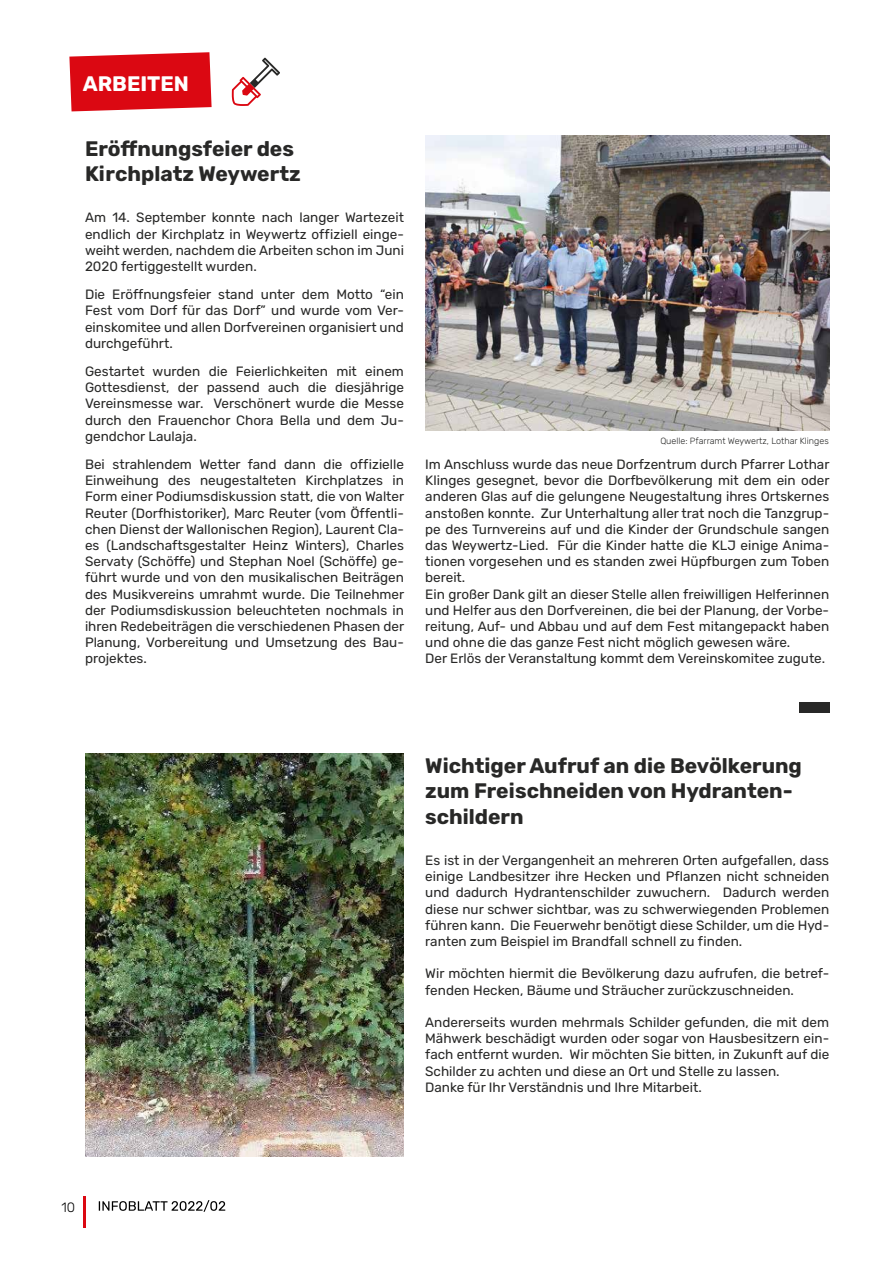
<style>
.page{position:relative;width:893px;height:1263px;background:#fff}
.page>*{position:absolute;margin:0;border:0;box-sizing:border-box;transform-origin:0 0}
.t1{font:700 21px/25.2px "Rubik";color:#282827}
.t2{font:700 21px "Rubik";color:#fff}
.t3{font:13.5px/16.2px "Rubik";color:#282827;text-align:justify}
.t4{font:300 13.5px "Rubik";color:#000}
.t5{font:300 9px "Rubik";color:#282827}
</style>
<div class="page">
<hr style="left:83px;top:1196px;width:2px;height:32px;background:#db0812">
<svg style="left:99px;top:1200px;width:126px;height:12px"></svg>
<img style="left:425px;top:136px;width:404px;height:295px">
<div style="left:799px;top:702px;width:30px;height:10px;background:#282827"></div>
<img style="left:85px;top:754px;width:319px;height:403px">
<svg style="left:69px;top:52px;width:143px;height:59px;background:#de1d27"></svg>
<svg style="left:232px;top:58px;width:48px;height:48px"></svg>
<h1 class="t2" style="left:83px;top:74px;width:108px">ARBEITEN</h1>
<h1 class="t1" style="left:85px;top:136px;width:217px">Eröffnungsfeier des<br>Kirchplatz Weywertz</h1>
<p class="t3" style="left:85px;top:210px;width:320px">Am 14. September konnte nach langer Wartezeit endlich der Kirchplatz in Weywertz offiziell einge&shy;weiht werden, nachdem die Arbeiten schon im Juni 2020 fertiggestellt wurden.</p>
<p class="t3" style="left:85px;top:287px;width:320px">Die Eröffnungsfeier stand unter dem Motto “ein Fest vom Dorf für das Dorf” und wurde vom Ver&shy;einskomitee und allen Dorfvereinen organisiert und durchgeführt.</p>
<p class="t3" style="left:85px;top:364px;width:320px">Gestartet wurden die Feierlichkeiten mit einem Gottesdienst, der passend auch die diesjährige Vereinsmesse war. Verschönert wurde die Messe durch den Frauenchor Chora Bella und dem Ju&shy;gendchor Laulaja.</p>
<p class="t3" style="left:85px;top:457px;width:321px">Bei strahlendem Wetter fand dann die offizielle Einweihung des neugestalteten Kirchplatzes in Form einer Podiumsdiskussion statt, die von Walter Reuter (Dorfhistoriker), Marc Reuter (vom Öffentli&shy;chen Dienst der Wallonischen Region), Laurent Cla&shy;es (Landschaftsgestalter Heinz Winters), Charles Servaty (Schöffe) und Stephan Noel (Schöffe) ge&shy;führt wurde und von den musikalischen Beiträgen des Musikvereins umrahmt wurde. Die Teilnehmer der Podiumsdiskussion beleuchteten nochmals in ihren Redebeiträgen die verschiedenen Phasen der Planung, Vorbereitung und Umsetzung des Bau&shy;projektes.</p>
<p class="t5" style="left:660px;top:437px;width:170px">Quelle: Pfarramt Weywertz, Lothar Klinges</p>
<p class="t3" style="left:425px;top:457px;width:406px;text-align:left">Im Anschluss wurde das neue Dorfzentrum durch Pfarrer Lothar Klinges gesegnet, bevor die Dorfbevölkerung mit dem ein oder anderen Glas auf die gelungene Neugestaltung ihres Ortskernes anstoßen konnte. Zur Unterhaltung aller trat noch die Tanzgrup&shy;pe des Turnvereins auf und die Kinder der Grundschule sangen das Weywertz-Lied. Für die Kinder hatte die KLJ einige Anima&shy;tionen vorgesehen und es standen zwei Hüpfburgen zum Toben bereit.<br>Ein großer Dank gilt an dieser Stelle allen freiwilligen Helferinnen und Helfer aus den Dorfvereinen, die bei der Planung, der Vorbe&shy;reitung, Auf- und Abbau und auf dem Fest mitangepackt haben und ohne die das ganze Fest nicht möglich gewesen wäre.<br>Der Erlös der Veranstaltung kommt dem Vereinskomitee zugute.</p>
<h1 class="t1" style="left:425px;top:754px;width:378px">Wichtiger Aufruf an die Bevölkerung zum Freischneiden von Hydranten&shy;schildern</h1>
<p class="t3" style="left:425px;top:853px;width:405px">Es ist in der Vergangenheit an mehreren Orten aufgefallen, dass einige Landbesitzer ihre Hecken und Pflanzen nicht schneiden und dadurch Hydrantenschilder zuwuchern. Dadurch werden diese nur schwer sichtbar, was zu schwerwiegenden Problemen führen kann. Die Feuerwehr benötigt diese Schilder, um die Hyd&shy;ranten zum Beispiel im Brandfall schnell zu finden.</p>
<p class="t3" style="left:425px;top:966px;width:405px">Wir möchten hiermit die Bevölkerung dazu aufrufen, die betref&shy;fenden Hecken, Bäume und Sträucher zurückzuschneiden.</p>
<p class="t3" style="left:425px;top:1015px;width:405px;text-align:left">Andererseits wurden mehrmals Schilder gefunden, die mit dem Mähwerk beschädigt wurden oder sogar von Hausbesitzern ein&shy;fach entfernt wurden. Wir möchten Sie bitten, in Zukunft auf die Schilder zu achten und diese an Ort und Stelle zu lassen.<br>Danke für Ihr Verständnis und Ihre Mitarbeit.</p>
<p class="t4" style="left:62px;top:1201px;width:15px">10</p>
</div>
